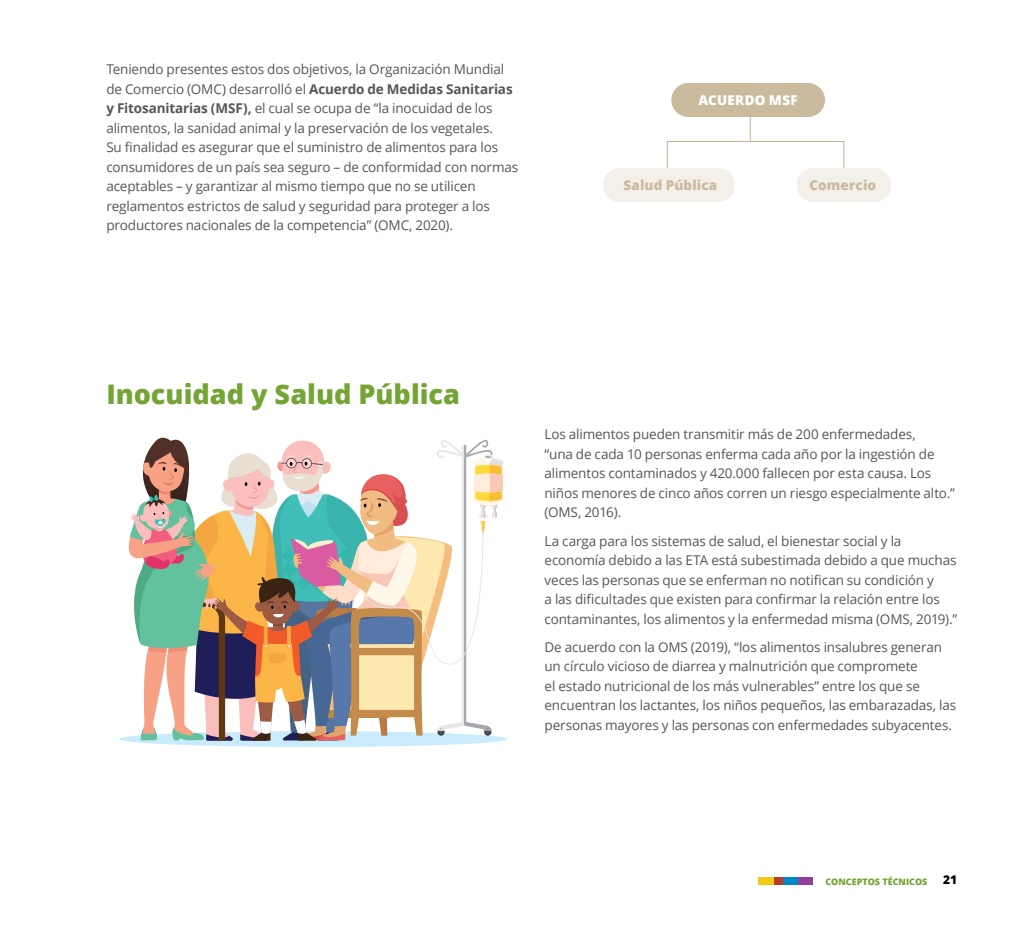
<style>
.page{position:relative;width:1021px;height:936px;background:#fff}
.page>*{position:absolute;margin:0;border:0;box-sizing:border-box;transform-origin:0 0}
.t1{font:800 27px "Open Sans";color:#73a534}
.t2{font:13.5px/19.5px "Open Sans";letter-spacing:-.01em;color:#565659}
.t3{font:800 13.5px "Open Sans";letter-spacing:.01em;color:#caba9e}
.t4{font:800 13.5px "Open Sans";letter-spacing:.015em;color:#fff}
.t5{font:800 12px "Open Sans";color:#000}
.t6{font:800 9px "Open Sans";color:#73a534}
.s1{font-weight:700}
</style>
<div class="page">
<div style="left:797px;top:877px;width:15px;height:7px;background:#903f98"></div>
<div style="left:782px;top:877px;width:15px;height:7px;background:#0088c6"></div>
<div style="left:758px;top:877px;width:16px;height:7px;background:#f2ca16"></div>
<div style="left:774px;top:877px;width:8px;height:7px;background:#bb3a26"></div>
<div style="left:671px;top:83px;width:154px;height:34px;background:#caba9e;border-radius:17px"></div>
<div style="left:603px;top:168px;width:131px;height:34px;background:#f3efe9;border-radius:17px"></div>
<div style="left:796px;top:168px;width:95px;height:34px;background:#f3efe9;border-radius:17px"></div>
<svg style="left:666px;top:115px;width:178px;height:56px"></svg>
<div style="left:119px;top:731px;width:388px;height:16px;background:#c9ebfc;border-radius:50%"></div>
<svg style="left:128px;top:437px;width:375px;height:303px"></svg>
<p class="t2" style="left:106px;top:59px;width:413px">Teniendo presentes estos dos objetivos, la Organización Mundial de Comercio (OMC) desarrolló el <span class="s1">Acuerdo de Medidas Sanitarias y Fitosanitarias (MSF),</span> el cual se ocupa de “la inocuidad de los alimentos, la sanidad animal y la preservación de los vegetales.<br>Su finalidad es asegurar que el suministro de alimentos para los consumidores de un país sea seguro – de conformidad con normas aceptables – y garantizar al mismo tiempo que no se utilicen reglamentos estrictos de salud y seguridad para proteger a los productores nacionales de la competencia” (OMC, 2020).</p>
<p class="t4" style="left:698px;top:90px;width:101px">ACUERDO MSF</p>
<p class="t3" style="left:623px;top:175px;width:95px">Salud Pública</p>
<p class="t3" style="left:809px;top:175px;width:68px">Comercio</p>
<h1 class="t1" style="left:106px;top:373px;width:355px">Inocuidad y Salud Pública</h1>
<p class="t2" style="left:544px;top:424px;width:412px">Los alimentos pueden transmitir más de 200 enfermedades,<br>“una de cada 10 personas enferma cada año por la ingestión de alimentos contaminados y 420.000 fallecen por esta causa. Los niños menores de cinco años corren un riesgo especialmente alto.” (OMS, 2016).</p>
<p class="t2" style="left:544px;top:530px;width:414px">La carga para los sistemas de salud, el bienestar social y la economía debido a las ETA está subestimada debido a que muchas veces las personas que se enferman no notifican su condición y<br>a las dificultades que existen para confirmar la relación entre los contaminantes, los alimentos y la enfermedad misma (OMS, 2019).”</p>
<p class="t2" style="left:544px;top:636px;width:413px">De acuerdo con la OMS (2019), “los alimentos insalubres generan un círculo vicioso de diarrea y malnutrición que compromete<br>el estado nutricional de los más vulnerables” entre los que se encuentran los lactantes, los niños pequeños, las embarazadas, las personas mayores y las personas con enfermedades subyacentes.</p>
<p class="t6" style="left:825px;top:874px;width:103px">CONCEPTOS TÉCNICOS</p>
<p class="t5" style="left:943px;top:870px;width:16px">21</p>
</div>
